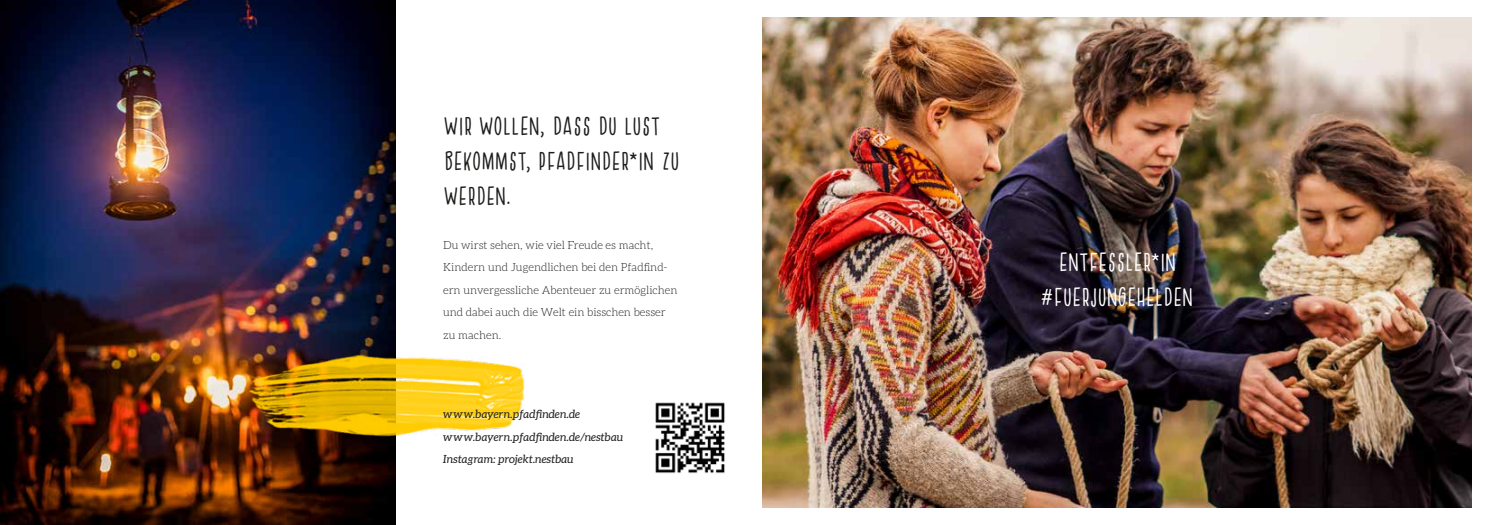
<style>
.page{position:relative;width:1489px;height:525px;background:#fff}
.page>*{position:absolute;margin:0;border:0;box-sizing:border-box;transform-origin:0 0}
.t1{font:22.5px/35px "Homemade Hamburgers";letter-spacing:-.02em;color:#1d1d1b}
.t2{font:22.5px/35px "Homemade Hamburgers";letter-spacing:-.015em;color:#fff;text-align:center}
.t3{font:300 11.25px/22.5px "Aleo";color:#1d1d1b}
.t4{font:italic 11.25px/22.5px "Aleo";color:#1d1d1b}
</style>
<div class="page">
<img style="left:0;top:0;width:396px;height:524px">
<img style="left:762px;top:18px;width:708px;height:489px">
<img style="left:236px;top:328px;width:289px;height:143px">
<img style="left:655px;top:402px;width:70px;height:72px">
<h1 class="t1" style="left:443px;top:108px;width:237px">WIR WOLLEN, DASS DU LUST<br>BEKOMMST, PFADFINDER*IN ZU<br>WERDEN.</h1>
<p class="t3" style="left:443px;top:233px;width:236px">Du wirst sehen, wie viel Freude es macht, Kindern und Jugendlichen bei den Pfadfind&shy;ern unvergessliche Abenteuer zu ermöglichen und dabei auch die Welt ein bisschen besser zu machen.</p>
<p class="t4" style="left:443px;top:403px;width:182px">www.bayern.pfadfinden.de www.bayern.pfadfinden.de/nestbau<br>Instagram: projekt.nestbau</p>
<h1 class="t2" style="left:1040px;top:244px;width:153px">ENTFESSLER*IN #FUERJUNGEHELDEN</h1>
</div>
